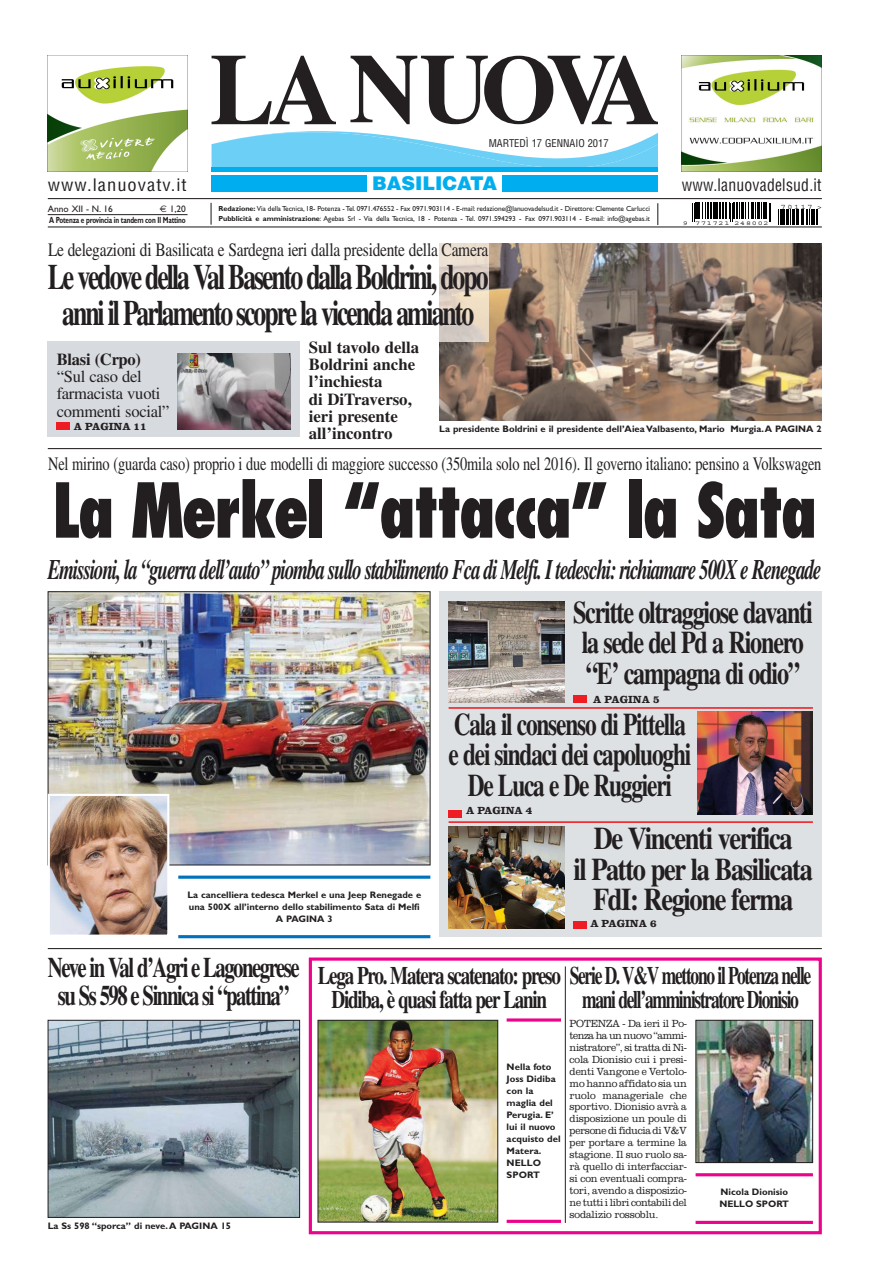
<style>
.page{position:relative;width:879px;height:1276px;background:#fff}
.page>*{position:absolute;margin:0;border:0;box-sizing:border-box;transform-origin:0 0}
.t1{font:800 condensed 73.5px "Futura";letter-spacing:-.035em;color:#231f20;scale:.87 1}
.t2{font:700 35.7px/35.7px "Times";letter-spacing:-.08em;color:#231f20;text-align:center;scale:.72 1}
.t3{font:700 31.5px/30.5px "Times";letter-spacing:-.05em;color:#231f20;text-align:center;scale:.74 1}
.t4{font:700 31.5px/30.5px "Times";letter-spacing:-.05em;color:#231f20;scale:.77 1}
.t5{font:700 31.5px/30.5px "Times";letter-spacing:-.05em;color:#231f20;text-align:center;scale:.84 1}
.t6{font:italic 700 28.4px "Times";letter-spacing:-.055em;color:#231f20;scale:.67 1}
.t7{font:700 28.4px/27.8px "Times";letter-spacing:-.07em;color:#231f20;text-align:center;scale:.73 1}
.t8{font:700 25.2px/24.1px "Times";letter-spacing:-.075em;color:#231f20;scale:.76 1}
.t9{font:700 25.2px "Times";letter-spacing:-.075em;color:#231f20;scale:.69 1}
.t10{font:18.9px "Times";letter-spacing:-.01em;color:#231f20;scale:.76 1}
.t11{font:18.9px "Times";letter-spacing:-.01em;color:#231f20;scale:.82 1}
.t12{font:900 18.9px "Helvetica";color:#00aeef}
.t13{font:700 16.8px/17.2px "Times";color:#231f20}
.t14{font:16.8px/17.2px "Times";letter-spacing:-.015em;color:#231f20}
.t15{font:condensed 16.8px "Helvetica";letter-spacing:.015em;color:#231f20;scale:.93 1}
.t16{font:condensed 16.8px "Helvetica";letter-spacing:.055em;color:#231f20;scale:1.1 1}
.t17{font:300 10.7px/11.9px "Clarendon";letter-spacing:-.015em;color:#231f20;text-align:justify;scale:.95 1}
.t18{font:700 10.7px "Clarendon";color:#231f20}
.t19{font:condensed 10.5px "Helvetica";color:#231f20}
.t20{font:700 9.4px/11.9px "Gill Sans";color:#231f20}
.t21{font:9.4px "Gill Sans";color:#231f20}
.t22{font:700 8.9px "Gill Sans";letter-spacing:-.03em;color:#231f20;scale:.73 1}
.t23{font:7.3px "Gill Sans";letter-spacing:-.01em;color:#231f20}
.t24{font:7.2px "Courier";letter-spacing:.2em;color:#000;scale:1.16 1}
.t25{font:6.2px "Courier";letter-spacing:.1em;color:#000;scale:1.34 1}
.s1{font-weight:700}
.s2{font-family:"Euro Sans"}
</style>
<div class="page">
<div style="left:309px;top:957px;width:513px;height:277px;border:3px solid #ed028c"></div>
<svg style="left:778px;top:209px;width:39px;height:16px"></svg>
<svg style="left:692px;top:203px;width:79px;height:18px"></svg>
<hr style="left:48px;top:198px;width:774px;height:1px;background:#231f20">
<hr style="left:48px;top:226px;width:774px;height:1px;background:#231f20">
<div style="left:211px;top:175px;width:447px;height:17px;background:#00aeef"></div>
<div style="left:367px;top:175px;width:135px;height:18px;background:#fff"></div>
<hr style="left:48px;top:214px;width:140px;height:1px;background:#231f20">
<hr style="left:210px;top:203px;width:2px;height:22px;background:#231f20">
<svg style="left:657px;top:203px;width:1px;height:22px"></svg>
<svg style="left:211px;top:56px;width:447px;height:111px"></svg>
<div style="left:211px;top:167px;width:447px;height:5px;background:#00aeef"></div>
<img style="left:48px;top:56px;width:140px;height:116px">
<img style="left:682px;top:56px;width:140px;height:116px">
<hr style="left:48px;top:948px;width:774px;height:1px;background:#231f20">
<img style="left:50px;top:1022px;width:248px;height:193px">
<div style="left:48px;top:1020px;width:252px;height:197px;border:1px solid #231f20"></div>
<img style="left:320px;top:1022px;width:176px;height:198px">
<div style="left:318px;top:1020px;width:180px;height:202px;border:1px solid #231f20"></div>
<hr style="left:507px;top:1018px;width:54px;height:3px;background:#ed028c">
<svg style="left:507px;top:1219px;width:54px;height:4px"></svg>
<hr style="left:565px;top:966px;width:1px;height:257px;background:#231f20">
<img style="left:697px;top:1022px;width:114px;height:139px">
<div style="left:695px;top:1020px;width:118px;height:143px;border:1px solid #231f20"></div>
<hr style="left:695px;top:1173px;width:118px;height:3px;background:#ed028c">
<svg style="left:695px;top:1220px;width:118px;height:4px"></svg>
<div style="left:439px;top:591px;width:383px;height:345px;background:#dee1e4"></div>
<img style="left:448px;top:602px;width:116px;height:100px">
<img style="left:448px;top:826px;width:116px;height:102px">
<hr style="left:448px;top:707px;width:365px;height:2px;background:#ee1e24">
<div style="left:573px;top:695px;width:13px;height:8px;background:#ee1d23"></div>
<div style="left:448px;top:810px;width:13px;height:8px;background:#ee1d23"></div>
<div style="left:573px;top:920px;width:13px;height:8px;background:#ee1d23"></div>
<img style="left:697px;top:711px;width:116px;height:104px">
<hr style="left:448px;top:821px;width:365px;height:2px;background:#ee1e24">
<hr style="left:178px;top:875px;width:252px;height:3px;background:#0072bc">
<hr style="left:178px;top:935px;width:252px;height:3px;background:#0072bc">
<img style="left:50px;top:593px;width:378px;height:270px">
<div style="left:48px;top:591px;width:382px;height:274px;border:1px solid #231f20"></div>
<img style="left:51px;top:797px;width:115px;height:136px">
<div style="left:48px;top:794px;width:121px;height:142px;border:2px solid #fff"></div>
<img style="left:439px;top:243px;width:383px;height:177px">
<img style="left:439px;top:243px;width:50px;height:98px">
<hr style="left:48px;top:448px;width:774px;height:1px;background:#231f20">
<div style="left:48px;top:341px;width:252px;height:96px;background:#d7dbe0"></div>
<div style="left:56px;top:422px;width:13px;height:8px;background:#ee1d23"></div>
<img style="left:178px;top:353px;width:113px;height:77px">
<p class="t19" style="left:489px;top:139px;width:121px">MARTEDÌ 17 GENNAIO 2017</p>
<h3 class="t16" style="left:48px;top:179px;width:128px">www.lanuovatv.it</h3>
<h3 class="t12" style="left:372px;top:176px;width:126px">BASILICATA</h3>
<h3 class="t15" style="left:682px;top:179px;width:152px">www.lanuovadelsud.it</h3>
<p class="t23" style="left:218px;top:206px;width:433px"><span class="s1">Redazione:</span> Via della Tecnica, 18- Potenza - Tel. 0971.476552 - Fax 0971.903114 - E-mail: redazione@lanuovadelsud.it - Direttore: Clemente Carlucci</p>
<p class="t22" style="left:49px;top:217px;width:188px">A Potenza e provincia in tandem con Il Mattino</p>
<p class="t23" style="left:218px;top:216px;width:433px"><span class="s1">Pubblicità e amministrazione</span>: Agebas Srl - Via della Tecnica, 18 - Potenza - Tel. 0971.594293 - Fax 0971.903114 - E-mail: info@agebas.it</p>
<p class="t24" style="left:781px;top:204px;width:37px">70117 &gt;</p>
<p class="t21" style="left:48px;top:205px;width:66px">Anno XII - N. 16</p>
<p class="t21" style="left:160px;top:205px;width:28px"><span class="s2">€</span> 1,20</p>
<p class="t25" style="left:683px;top:221px;width:66px">9 771721 248002</p>
<h3 class="t11" style="left:48px;top:243px;width:538px">Le delegazioni di Basilicata e Sardegna ieri dalla presidente della Camera</h3>
<h2 class="t2" style="left:48px;top:262px;width:613px">Le vedove della Val Basento dalla Boldrini, dopo anni il Parlamento scopre la vicenda amianto</h2>
<h3 class="t13" style="left:57px;top:352px;width:86px">Blasi (Crpo)</h3>
<h3 class="t14" style="left:57px;top:369px;width:114px">“Sul caso del farmacista vuoti commenti social”</h3>
<h3 class="t13" style="left:309px;top:340px;width:112px">Sul tavolo della<br>Boldrini anche l’inchiesta<br>di DiTraverso, ieri presente all’incontro</h3>
<p class="t18" style="left:74px;top:423px;width:74px">A PAGINA 11</p>
<p class="t20" style="left:439px;top:424px;width:384px">La presidente Boldrini e il presidente dell’Aiea Valbasento, Mario Murgia.A PAGINA 2</p>
<h3 class="t10" style="left:48px;top:457px;width:1019px">Nel mirino (guarda caso) proprio i due modelli di maggiore successo (350mila solo nel 2016). Il governo italiano: pensino a Volkswagen</h3>
<h1 class="t1" style="left:52px;top:479px;width:881px">La Merkel “attacca” la Sata</h1>
<h3 class="t6" style="left:48px;top:559px;width:1156px">Emissioni, la “guerra dell’auto” piomba sullo stabilimento Fca di Melfi. I tedeschi: richiamare 500X e Renegade</h3>
<h3 class="t4" style="left:573px;top:600px;width:313px">Scritte oltraggiose davanti la sede del Pd a Rionero “E’ campagna di odio”</h3>
<p class="t18" style="left:593px;top:695px;width:68px">A PAGINA 5</p>
<p class="t20" style="left:187px;top:889px;width:235px;text-align:center">La cancelliera tedesca Merkel e una Jeep Renegade e una 500X all’interno dello stabilimento Sata di Melfi<br>A PAGINA 3</p>
<h3 class="t3" style="left:449px;top:711px;width:329px">Cala il consenso di Pittella e dei sindaci dei capoluoghi<br>De Luca e De Ruggieri</h3>
<p class="t18" style="left:466px;top:807px;width:68px">A PAGINA 4</p>
<h3 class="t5" style="left:573px;top:826px;width:286px">De Vincenti verifica<br>il Patto per la Basilicata<br>FdI: Regione ferma</h3>
<p class="t18" style="left:590px;top:919px;width:68px">A PAGINA 6</p>
<h3 class="t7" style="left:48px;top:956px;width:346px">Neve in Val d’Agri e Lagonegrese su Ss 598 e Sinnica si “pattina”</h3>
<p class="t20" style="left:48px;top:1221px;width:185px">La Ss 598 “sporca” di neve.A PAGINA 15</p>
<h3 class="t8" style="left:331px;top:965px;width:633px;text-indent:-14px">Lega Pro. Matera scatenato: preso Serie D. V&amp;V mettono il Potenza nelle<br>Didiba, è quasi fatta per Lanin</h3>
<h3 class="t9" style="left:582px;top:990px;width:316px">mani dell’amministratore Dionisio</h3>
<p class="t20" style="left:507px;top:1062px;width:56px">Nella foto<br>Joss Didiba con la maglia del<br>Perugia. E’ lui il nuovo acquisto del<br>Matera.<br>NELLO<br>SPORT</p>
<p class="t17" style="left:569px;top:1018px;width:125px">POTENZA - Da ieri il Po&shy;tenza ha un nuovo “ammi&shy;nistratore”, si tratta di Ni&shy;cola Dionisio cui i presi&shy;denti Vangone e Vertolo&shy;mo hanno affidato sia un ruolo manageriale che sportivo. Dionisio avrà a disposizione un poule di persone di fiducia di V&amp;V per portare a termine la stagione. Il suo ruolo sa&shy;rà quello di interfacciar&shy;si con eventuali compra&shy;tori, avendo a disposizio&shy;ne tutti i libri contabili del sodalizio rossoblu.</p>
<p class="t20" style="left:719px;top:1187px;width:71px">Nicola Dionisio<br>NELLO SPORT</p>
</div>
